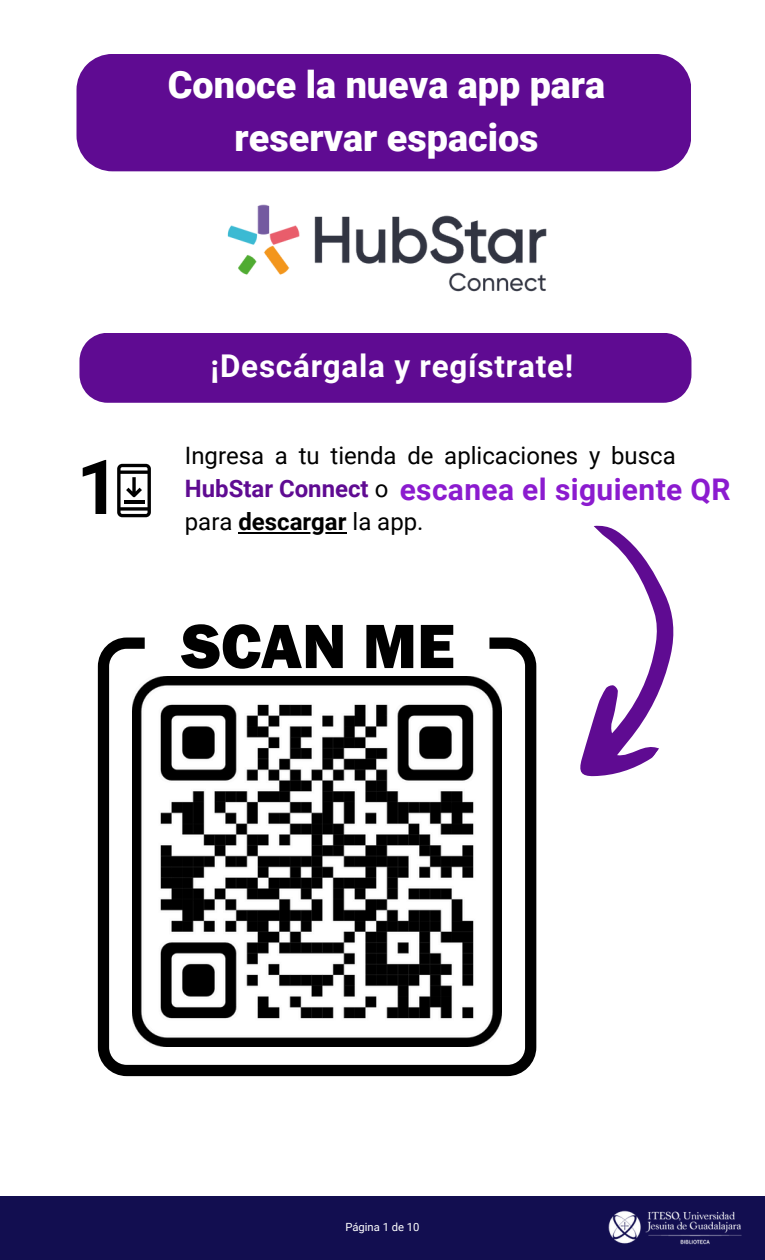
<style>
.page{position:relative;width:765px;height:1260px;background:#fff}
.page>*{position:absolute;margin:0;border:0;box-sizing:border-box;transform-origin:0 0}
.t1{font:700 75.88px "Roboto";color:#000}
.t2{font:900 37.75px/52.5px "Roboto";color:#fff;text-align:center}
.t3{font:700 31.38px "Roboto";letter-spacing:.025em;color:#fff}
.t4{font:700 29.88px "Roboto";letter-spacing:.015em;color:#8b1bcf}
.t5{font:24px/32.8px "Roboto";color:#000}
.t6{font:11.25px "Roboto";color:#fff}
.s1{font-weight:700;color:#5f0b92}
.s2{font-weight:700}
</style>
<div class="page">
<div style="left:76px;top:54px;width:615px;height:117px;background:#5f0b92"></div>
<div style="left:79px;top:333px;width:612px;height:70px;background:#5f0b92"></div>
<div style="left:0;top:1196px;width:765px;height:64px;background:#120e50"></div>
<img style="left:608px;top:1210px;width:134px;height:35px">
<img style="left:227px;top:205px;width:320px;height:87px">
<svg style="left:117px;top:464px;width:34px;height:53px"></svg>
<hr style="left:124px;top:501px;width:20px;height:3px;background:#000">
<svg style="left:98px;top:638px;width:438px;height:438px"></svg>
<svg style="left:181px;top:624px;width:162px;height:45px"></svg>
<svg style="left:366px;top:625px;width:47px;height:43px"></svg>
<svg style="left:421px;top:625px;width:32px;height:43px"></svg>
<svg style="left:472px;top:525px;width:202px;height:279px"></svg>
<hr style="left:238px;top:532px;width:109px;height:2px;background:#000">
<p class="t2" style="left:168px;top:59px;width:439px">Conoce la nueva app para reservar espacios</p>
<h2 class="t1" style="left:76px;top:444px;width:45px">1</h2>
<h3 class="t3" style="left:210px;top:348px;width:364px">¡Descárgala y regístrate!</h3>
<h1 class="t5" style="left:185px;top:440px;width:492px">Ingresa a tu tienda de aplicaciones y busca<br><span class="s1">HubStar Connect</span> o</h1>
<h2 class="t4" style="left:400px;top:472px;width:332px">escanea el siguiente QR</h2>
<h1 class="t5" style="left:185px;top:506px;width:240px">para <span class="s2">descargar</span> la app.</h1>
<p class="t6" style="left:345px;top:1221px;width:76px">Página 1 de 10</p>
</div>
